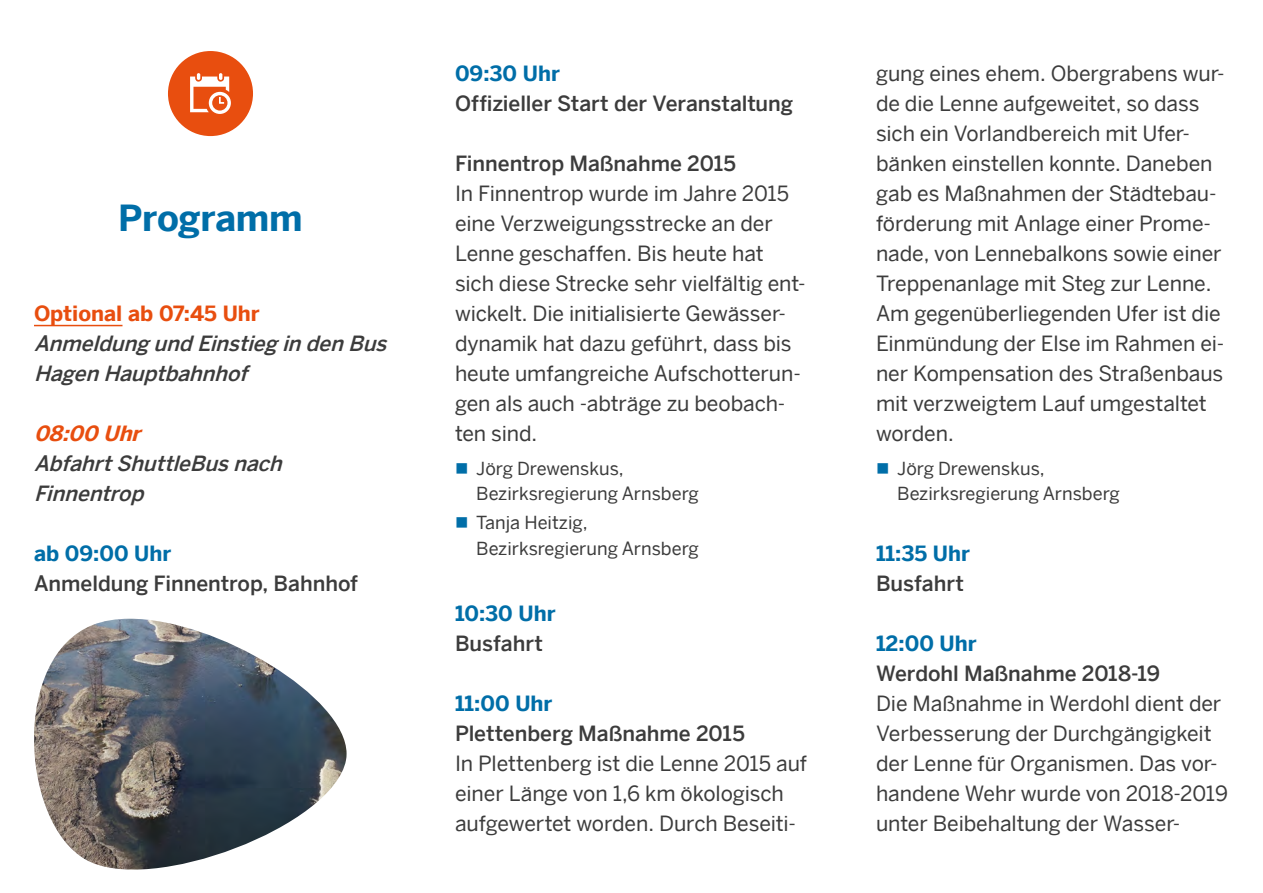
<style>
.page{position:relative;width:1263px;height:893px;background:#fff}
.page>*{position:absolute;margin:0;border:0;box-sizing:border-box;transform-origin:0 0}
.h2_Block_Überschrift_Blau{font:700 36px "Benton Sans";letter-spacing:-.005em;color:#006ea8}
.p_Block_Fließtext{font:21px/30px "Benton Sans";letter-spacing:-.005em;color:#3c3c3c}
.p_Block_Hervorhebung{font:500 21px "Benton Sans";letter-spacing:-.005em;color:#3c3c3c}
.p_Block_Hervorhebung-2{font:italic 500 21px/30px "Benton Sans";color:#3c3c3c}
.h3_Block_Überschrift_Zeit_Blau{font:700 21px "Benton Sans";color:#006ea8}
.h3_Block_Überschrift_Zeit_Blau-2{font:700 21px "Benton Sans";color:#e84e0f}
.h3_Block_Überschrift_Zeit_Blau-3{font:italic 700 21px "Benton Sans";color:#e84e0f}
.li_Block_Personen_Blau{font:18px/25.2px "Benton Sans";color:#3c3c3c}
</style>
<div class="page">
<hr style="left:34px;top:325px;width:88px;height:1px;background:#e84e0f">
<div style="left:168px;top:51px;width:85px;height:85px;background:#e84e0f;border-radius:50%"></div>
<svg style="left:190px;top:73px;width:41px;height:41px"></svg>
<img style="left:34px;top:619px;width:313px;height:251px">
<h2 class="h2_Block_Überschrift_Blau" style="left:118px;top:196px;width:186px">Programm</h2>
<h3 class="h3_Block_Überschrift_Zeit_Blau-2" style="left:34px;top:301px;width:227px">Optional ab 07:45 Uhr</h3>
<p class="p_Block_Hervorhebung-2" style="left:34px;top:328px;width:360px">Anmeldung und Einstieg in den Bus<br>Hagen Hauptbahnhof</p>
<h3 class="h3_Block_Überschrift_Zeit_Blau-3" style="left:34px;top:421px;width:114px">08:00 Uhr</h3>
<p class="p_Block_Hervorhebung-2" style="left:34px;top:448px;width:256px">AbfahrtShuttleBusnach<br>Finnentrop</p>
<h3 class="h3_Block_Überschrift_Zeit_Blau" style="left:34px;top:541px;width:139px">ab 09:00 Uhr</h3>
<p class="p_Block_Hervorhebung" style="left:34px;top:571px;width:326px">Anmeldung Finnentrop, Bahnhof</p>
<h3 class="h3_Block_Überschrift_Zeit_Blau" style="left:455px;top:61px;width:106px">09:30 Uhr</h3>
<p class="p_Block_Hervorhebung" style="left:455px;top:91px;width:340px">Offizieller Start der Veranstaltung</p>
<p class="p_Block_Hervorhebung" style="left:455px;top:151px;width:283px">Finnentrop Maßnahme 2015</p>
<p class="p_Block_Fließtext" style="left:455px;top:178px;width:352px">In Finnentrop wurde im Jahre 2015 eine Verzweigungsstrecke an der<br>Lenne geschaffen. Bis heute hat sich diese Strecke sehr vielfältig ent&shy;wickelt. Die initialisierte Gewässer&shy;dynamik hat dazu geführt, dass bis heute umfangreiche Aufschotterun&shy;gen als auch -abträge zu beobach&shy;ten sind.</p>
<p class="li_Block_Personen_Blau" style="left:476px;top:455px;width:224px">Jörg Drewenskus,<br>Bezirksregierung Arnsberg</p>
<p class="li_Block_Personen_Blau" style="left:476px;top:510px;width:224px">Tanja Heitzig,<br>Bezirksregierung Arnsberg</p>
<h3 class="h3_Block_Überschrift_Zeit_Blau" style="left:455px;top:601px;width:102px">10:30 Uhr</h3>
<p class="p_Block_Hervorhebung" style="left:455px;top:631px;width:89px">Busfahrt</p>
<h3 class="h3_Block_Überschrift_Zeit_Blau" style="left:455px;top:691px;width:99px">11:00 Uhr</h3>
<p class="p_Block_Hervorhebung" style="left:455px;top:721px;width:291px">Plettenberg Maßnahme 2015</p>
<p class="p_Block_Fließtext" style="left:455px;top:748px;width:354px">In Plettenberg ist die Lenne 2015 auf einer Länge von 1,6 km ökologisch aufgewertet worden. Durch Beseiti-</p>
<p class="p_Block_Fließtext" style="left:876px;top:58px;width:350px">gung eines ehem. Obergrabens wur&shy;de die Lenne aufgeweitet, so dass sich ein Vorlandbereich mit Ufer&shy;bänken einstellen konnte. Daneben gab es Maßnahmen der Städtebau&shy;förderung mit Anlage einer Prome&shy;nade, von Lennebalkons sowie einer<br>Treppenanlage mit Steg zur Lenne.<br>Am gegenüberliegenden Ufer ist die<br>Einmündung der Else im Rahmen ei&shy;ner Kompensation des Straßenbaus mit verzweigtem Lauf umgestaltet worden.</p>
<p class="li_Block_Personen_Blau" style="left:897px;top:455px;width:224px">Jörg Drewenskus,<br>Bezirksregierung Arnsberg</p>
<h3 class="h3_Block_Überschrift_Zeit_Blau" style="left:876px;top:541px;width:96px">11:35 Uhr</h3>
<p class="p_Block_Hervorhebung" style="left:876px;top:571px;width:89px">Busfahrt</p>
<h3 class="h3_Block_Überschrift_Zeit_Blau" style="left:876px;top:631px;width:102px">12:00 Uhr</h3>
<p class="p_Block_Hervorhebung" style="left:876px;top:661px;width:286px">Werdohl Maßnahme 2018-19</p>
<p class="p_Block_Fließtext" style="left:876px;top:688px;width:353px">Die Maßnahme in Werdohl dient der Verbesserung der Durchgängigkeit der Lenne für Organismen. Das vor&shy;handene Wehr wurde von 2018-2019 unter Beibehaltung der Wasser-</p>
</div>
